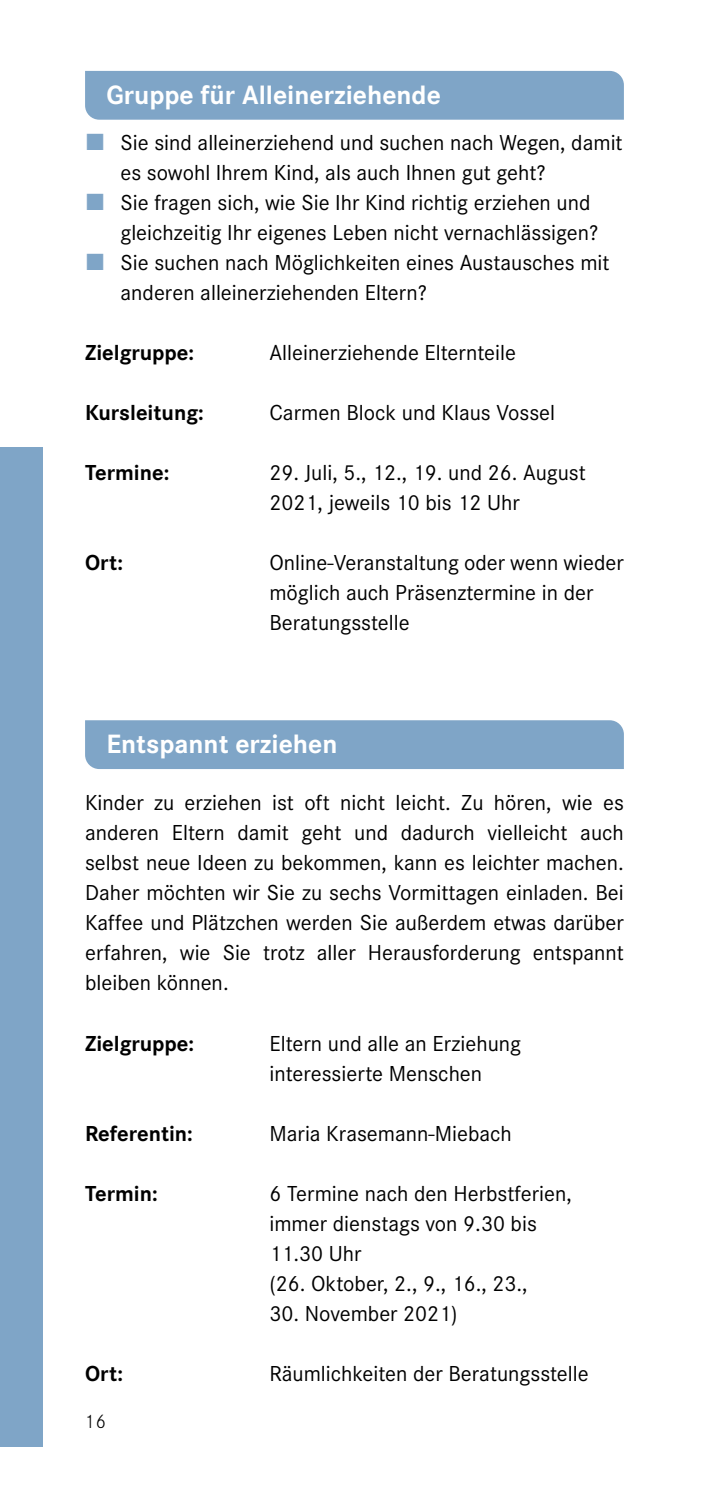
<style>
.page{position:relative;width:709px;height:1489px;background:#fff}
.page>*{position:absolute;margin:0;border:0;box-sizing:border-box;transform-origin:0 0}
.t1{font:700 27.5px "Corporate S";color:#fff}
.t2{font:22.5px/30px "Corporate S";color:#000}
.t3{font:700 22.5px "Corporate S";color:#000}
.t4{font:300 20px "Corporate S";color:#000}
</style>
<div class="page">
<div style="left:0;top:446px;width:43px;height:1000px;background:#7fa5c7"></div>
<div style="left:85px;top:71px;width:539px;height:49px;background:#7fa5c7"></div>
<div style="left:85px;top:720px;width:539px;height:49px;background:#7fa5c7"></div>
<p class="t1" style="left:106px;top:75px;width:336px">Gruppe für Alleinerziehende</p>
<p class="t2" style="left:120px;top:127px;width:503px">Sie sind alleinerziehend und suchen nach Wegen, damit es sowohl Ihrem Kind, als auch Ihnen gut geht?<br>Sie fragen sich, wie Sie Ihr Kind richtig erziehen und gleichzeitig Ihr eigenes Leben nicht vernachlässigen?<br>Sie suchen nach Möglichkeiten eines Austausches mit anderen alleinerziehenden Eltern?</p>
<p class="t3" style="left:85px;top:337px;width:111px">Zielgruppe:</p>
<p class="t2" style="left:269px;top:337px;width:248px">Alleinerziehende Elternteile</p>
<p class="t3" style="left:85px;top:397px;width:120px">Kursleitung:</p>
<p class="t2" style="left:269px;top:397px;width:287px">Carmen Block und Klaus Vossel</p>
<p class="t3" style="left:85px;top:457px;width:86px">Termine:</p>
<p class="t2" style="left:269px;top:457px;width:318px">29. Juli, 5., 12., 19. und 26. August<br>2021, jeweils 10 bis 12 Uhr</p>
<p class="t3" style="left:85px;top:547px;width:40px">Ort:</p>
<p class="t2" style="left:269px;top:547px;width:356px">Online-Veranstaltung oder wenn wieder möglich auch Präsenztermine in der<br>Beratungsstelle</p>
<p class="t1" style="left:106px;top:724px;width:233px">Entspannt erziehen</p>
<p class="t2" style="left:85px;top:787px;width:540px;text-align:justify">Kinder zu erziehen ist oft nicht leicht. Zu hören, wie es anderen Eltern damit geht und dadurch vielleicht auch selbst neue Ideen zu bekommen, kann es leichter machen.<br>Daher möchten wir Sie zu sechs Vormittagen einladen. Bei Kaffee und Plätzchen werden Sie außerdem etwas darüber erfahren, wie Sie trotz aller Herausforderung entspannt bleiben können.</p>
<p class="t3" style="left:85px;top:1027px;width:111px">Zielgruppe:</p>
<p class="t2" style="left:269px;top:1027px;width:253px">Eltern und alle an Erziehung interessierte Menschen</p>
<p class="t3" style="left:85px;top:1117px;width:109px">Referentin:</p>
<p class="t2" style="left:269px;top:1117px;width:244px">Maria Krasemann-Miebach</p>
<p class="t3" style="left:85px;top:1177px;width:74px">Termin:</p>
<p class="t2" style="left:269px;top:1177px;width:304px">6 Termine nach den Herbstferien, immer dienstags von 9.30 bis<br>11.30 Uhr<br>(26. Oktober, 2., 9., 16., 23.,</p>
<p class="t2" style="left:269px;top:1297px;width:190px">30. November 2021)</p>
<p class="t3" style="left:85px;top:1357px;width:40px">Ort:</p>
<p class="t2" style="left:269px;top:1357px;width:321px">Räumlichkeiten der Beratungsstelle</p>
<p class="t4" style="left:85px;top:1408px;width:22px">16</p>
</div>
